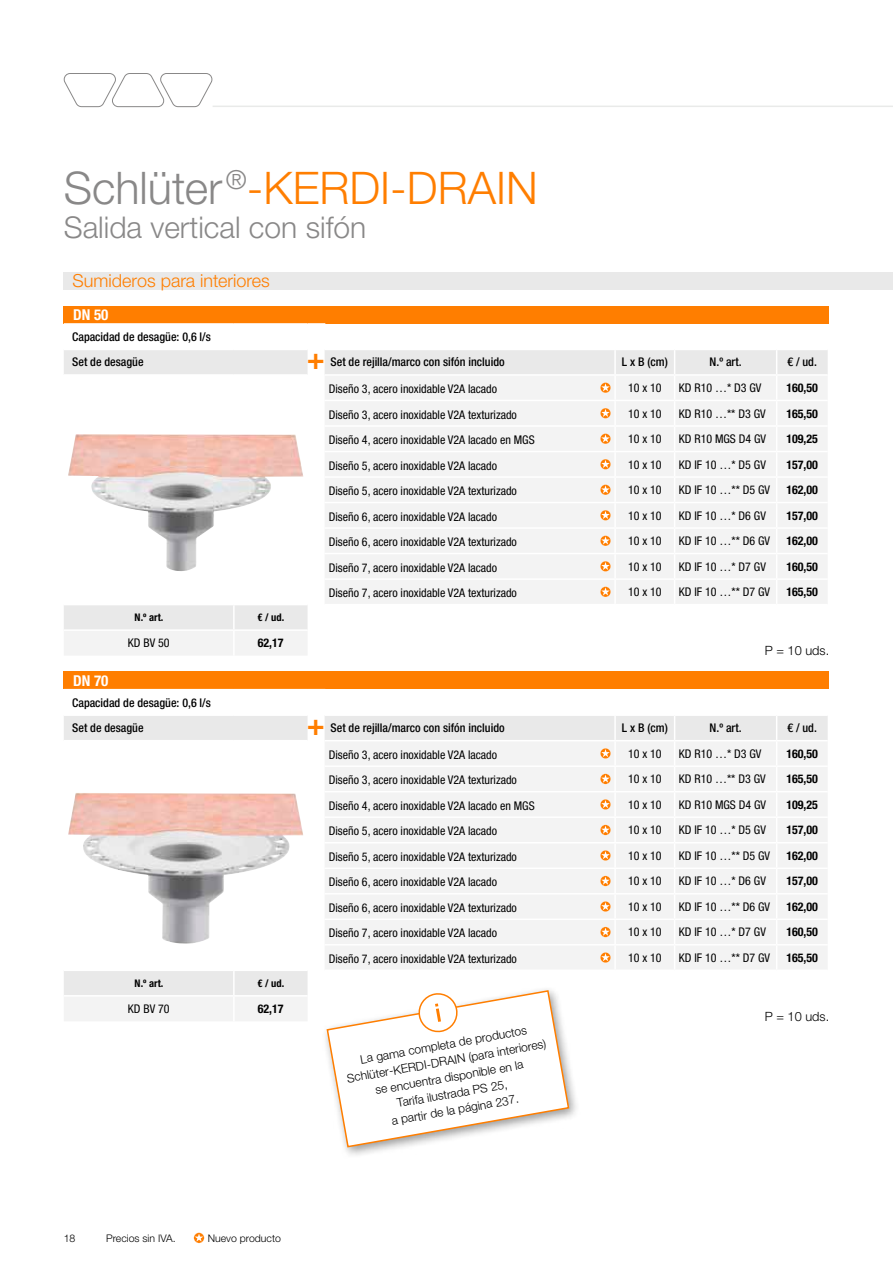
<style>
.page{position:relative;width:893px;height:1263px;background:#fff}
.page>*{position:absolute;margin:0;border:0;box-sizing:border-box;transform-origin:0 0}
.t1{font:300 45px "Helvetica Neue LTW1 G";color:#ff7e00}
.t2{font:300 30px "Helvetica Neue LTW1 G";color:#898888}
.t3{font:700 30px "Helvetica Neue LTW1 G";color:#ff7e00}
.t4{font:300 18px "Helvetica Neue LTW1 G";color:#ff7e00}
.t5{font:700 condensed 15px "Helvetica Neue LTW1 G";color:#fff}
.t6{font:300 12.75px "Helvetica Neue LTW1 G";color:#000}
.t7{font:condensed 12px "Helvetica Neue LTW1 G";color:#000}
.t8{font:500 condensed 12px/25.5px "Helvetica Neue LTW1 G";color:#000}
.t9{font:300 12px/16.5px "Helvetica Neue LTW1 G";color:#000;text-align:center}
.t10{font:700 condensed 12px "Helvetica Neue LTW1 G";color:#000}
.t11{font:300 10.5px "Helvetica Neue LTW1 G";color:#000}
.t12{font:700 condensed 10.5px "Helvetica Neue LTW1 G";color:#000}
.s1{color:#898888}
</style>
<div class="page">
<svg style="left:64px;top:73px;width:148px;height:34px"></svg>
<hr style="left:213px;top:106px;width:680px;height:1px;background:#e9eae9">
<svg style="left:194px;top:1232px;width:10px;height:11px"></svg>
<div style="left:64px;top:272px;width:829px;height:17px;background:#e9e9e9"></div>
<div style="left:64px;top:306px;width:765px;height:17px;background:#ff7e00"></div>
<svg style="left:64px;top:350px;width:244px;height:279px"></svg>
<div style="left:64px;top:631px;width:243px;height:24px;background:#f3f3f3"></div>
<hr style="left:64px;top:374px;width:170px;height:2px;background:#fff">
<hr style="left:234px;top:374px;width:74px;height:2px;background:#fff">
<hr style="left:64px;top:400px;width:170px;height:1px;background:#fff">
<hr style="left:234px;top:400px;width:74px;height:1px;background:#fff">
<hr style="left:64px;top:604px;width:170px;height:1px;background:#fff">
<hr style="left:234px;top:604px;width:74px;height:1px;background:#fff">
<hr style="left:233px;top:605px;width:2px;height:24px;background:#fff">
<hr style="left:233px;top:631px;width:2px;height:25px;background:#fff">
<img style="left:68px;top:434px;width:235px;height:137px">
<div style="left:64px;top:672px;width:765px;height:17px;background:#ff7e00"></div>
<svg style="left:64px;top:716px;width:244px;height:279px"></svg>
<div style="left:64px;top:997px;width:243px;height:24px;background:#f3f3f3"></div>
<hr style="left:64px;top:740px;width:170px;height:1px;background:#fff">
<hr style="left:234px;top:740px;width:74px;height:1px;background:#fff">
<hr style="left:64px;top:765px;width:170px;height:2px;background:#fff">
<hr style="left:234px;top:765px;width:74px;height:2px;background:#fff">
<hr style="left:64px;top:969px;width:170px;height:2px;background:#fff">
<hr style="left:234px;top:969px;width:74px;height:2px;background:#fff">
<hr style="left:233px;top:971px;width:2px;height:24px;background:#fff">
<hr style="left:233px;top:996px;width:2px;height:25px;background:#fff">
<img style="left:68px;top:793px;width:235px;height:151px">
<div style="left:321px;top:985px;width:260px;height:174px;background:#000;opacity:.4"></div>
<svg style="left:326px;top:989px;width:244px;height:159px"></svg>
<svg style="left:308px;top:323px;width:520px;height:281px"></svg>
<svg style="left:325px;top:716px;width:503px;height:253px"></svg>
<h1 class="t1" style="left:64px;top:161px;width:476px"><span class="s1">Schlüter</span> <sup>®</sup>-KERDI-DRAIN</h1>
<h2 class="t2" style="left:64px;top:209px;width:304px">Salida vertical con sifón</h2>
<h3 class="t4" style="left:73px;top:270px;width:199px">Sumideros para interiores</h3>
<p class="t5" style="left:73px;top:306px;width:37px">DN 50</p>
<p class="t8" style="left:72px;top:324px;width:140px">Capacidad de desagüe: 0,6 l/s<br>Set de desagüe</p>
<h2 class="t3" style="left:307px;top:340px;width:19px">+</h2>
<p class="t8" style="left:331px;top:349px;width:176px">Set de rejilla/marco con sifón incluido</p>
<p class="t8" style="left:622px;top:349px;width:47px">L x B (cm)</p>
<p class="t8" style="left:710px;top:349px;width:34px">N.º art.</p>
<p class="t8" style="left:787px;top:349px;width:31px">€ / ud.</p>
<p class="t7" style="left:329px;top:382px;width:170px">Diseño 3, acero inoxidable V2A lacado</p>
<p class="t7" style="left:628px;top:381px;width:35px">10 x 10</p>
<p class="t7" style="left:679px;top:381px;width:84px">KD R10 …* D3 GV</p>
<p class="t10" style="left:786px;top:381px;width:33px">160,50</p>
<p class="t7" style="left:329px;top:407px;width:190px">Diseño 3, acero inoxidable V2A texturizado</p>
<p class="t7" style="left:628px;top:406px;width:35px">10 x 10</p>
<p class="t7" style="left:679px;top:406px;width:88px">KD R10 …** D3 GV</p>
<p class="t10" style="left:786px;top:406px;width:33px">165,50</p>
<p class="t7" style="left:329px;top:433px;width:207px">Diseño 4, acero inoxidable V2A lacado en MGS</p>
<p class="t7" style="left:628px;top:432px;width:35px">10 x 10</p>
<p class="t7" style="left:679px;top:432px;width:89px">KD R10 MGS D4 GV</p>
<p class="t10" style="left:786px;top:432px;width:33px">109,25</p>
<p class="t7" style="left:329px;top:458px;width:170px">Diseño 5, acero inoxidable V2A lacado</p>
<p class="t7" style="left:628px;top:457px;width:35px">10 x 10</p>
<p class="t7" style="left:679px;top:457px;width:89px">KD IF 10 …* D5 GV</p>
<p class="t10" style="left:786px;top:457px;width:33px">157,00</p>
<p class="t7" style="left:329px;top:484px;width:190px">Diseño 5, acero inoxidable V2A texturizado</p>
<p class="t7" style="left:628px;top:483px;width:35px">10 x 10</p>
<p class="t7" style="left:679px;top:483px;width:93px">KD IF 10 …** D5 GV</p>
<p class="t10" style="left:786px;top:483px;width:33px">162,00</p>
<p class="t7" style="left:329px;top:509px;width:170px">Diseño 6, acero inoxidable V2A lacado</p>
<p class="t7" style="left:628px;top:508px;width:35px">10 x 10</p>
<p class="t7" style="left:679px;top:508px;width:89px">KD IF 10 …* D6 GV</p>
<p class="t10" style="left:786px;top:508px;width:33px">157,00</p>
<p class="t7" style="left:329px;top:535px;width:190px">Diseño 6, acero inoxidable V2A texturizado</p>
<p class="t7" style="left:628px;top:534px;width:35px">10 x 10</p>
<p class="t7" style="left:679px;top:534px;width:93px">KD IF 10 …** D6 GV</p>
<p class="t10" style="left:786px;top:534px;width:33px">162,00</p>
<p class="t7" style="left:329px;top:560px;width:170px">Diseño 7, acero inoxidable V2A lacado</p>
<p class="t7" style="left:628px;top:559px;width:35px">10 x 10</p>
<p class="t7" style="left:679px;top:559px;width:89px">KD IF 10 …* D7 GV</p>
<p class="t10" style="left:786px;top:559px;width:33px">160,50</p>
<p class="t7" style="left:329px;top:586px;width:190px">Diseño 7, acero inoxidable V2A texturizado</p>
<p class="t7" style="left:628px;top:585px;width:35px">10 x 10</p>
<p class="t7" style="left:679px;top:585px;width:93px">KD IF 10 …** D7 GV</p>
<p class="t10" style="left:786px;top:585px;width:33px">165,50</p>
<p class="t12" style="left:135px;top:611px;width:30px">N.º art.</p>
<p class="t12" style="left:258px;top:611px;width:28px">€ / ud.</p>
<p class="t7" style="left:128px;top:636px;width:43px">KD BV 50</p>
<p class="t10" style="left:258px;top:636px;width:27px">62,17</p>
<p class="t5" style="left:73px;top:671px;width:37px">DN 70</p>
<p class="t8" style="left:72px;top:690px;width:140px">Capacidad de desagüe: 0,6 l/s<br>Set de desagüe</p>
<p class="t12" style="left:135px;top:977px;width:30px">N.º art.</p>
<p class="t12" style="left:258px;top:977px;width:28px">€ / ud.</p>
<p class="t7" style="left:128px;top:1001px;width:43px">KD BV 70</p>
<p class="t10" style="left:258px;top:1001px;width:27px">62,17</p>
<p class="t6" style="left:765px;top:642px;width:66px">P = 10 uds.</p>
<h2 class="t3" style="left:307px;top:706px;width:19px">+</h2>
<p class="t8" style="left:331px;top:715px;width:176px">Set de rejilla/marco con sifón incluido</p>
<p class="t8" style="left:622px;top:715px;width:47px">L x B (cm)</p>
<p class="t8" style="left:710px;top:715px;width:34px">N.º art.</p>
<p class="t8" style="left:787px;top:715px;width:31px">€ / ud.</p>
<p class="t7" style="left:329px;top:747px;width:170px">Diseño 3, acero inoxidable V2A lacado</p>
<p class="t7" style="left:628px;top:746px;width:35px">10 x 10</p>
<p class="t7" style="left:679px;top:746px;width:84px">KD R10 …* D3 GV</p>
<p class="t10" style="left:786px;top:746px;width:33px">160,50</p>
<p class="t7" style="left:329px;top:773px;width:190px">Diseño 3, acero inoxidable V2A texturizado</p>
<p class="t7" style="left:628px;top:772px;width:35px">10 x 10</p>
<p class="t7" style="left:679px;top:772px;width:88px">KD R10 …** D3 GV</p>
<p class="t10" style="left:786px;top:772px;width:33px">165,50</p>
<p class="t7" style="left:329px;top:798px;width:207px">Diseño 4, acero inoxidable V2A lacado en MGS</p>
<p class="t7" style="left:628px;top:797px;width:35px">10 x 10</p>
<p class="t7" style="left:679px;top:797px;width:89px">KD R10 MGS D4 GV</p>
<p class="t10" style="left:786px;top:797px;width:33px">109,25</p>
<p class="t7" style="left:329px;top:824px;width:170px">Diseño 5, acero inoxidable V2A lacado</p>
<p class="t7" style="left:628px;top:823px;width:35px">10 x 10</p>
<p class="t7" style="left:679px;top:823px;width:89px">KD IF 10 …* D5 GV</p>
<p class="t10" style="left:786px;top:823px;width:33px">157,00</p>
<p class="t7" style="left:329px;top:849px;width:190px">Diseño 5, acero inoxidable V2A texturizado</p>
<p class="t7" style="left:628px;top:848px;width:35px">10 x 10</p>
<p class="t7" style="left:679px;top:848px;width:93px">KD IF 10 …** D5 GV</p>
<p class="t10" style="left:786px;top:848px;width:33px">162,00</p>
<p class="t7" style="left:329px;top:875px;width:170px">Diseño 6, acero inoxidable V2A lacado</p>
<p class="t7" style="left:628px;top:874px;width:35px">10 x 10</p>
<p class="t7" style="left:679px;top:874px;width:89px">KD IF 10 …* D6 GV</p>
<p class="t10" style="left:786px;top:874px;width:33px">157,00</p>
<p class="t7" style="left:329px;top:900px;width:190px">Diseño 6, acero inoxidable V2A texturizado</p>
<p class="t7" style="left:628px;top:899px;width:35px">10 x 10</p>
<p class="t7" style="left:679px;top:899px;width:93px">KD IF 10 …** D6 GV</p>
<p class="t10" style="left:786px;top:899px;width:33px">162,00</p>
<p class="t7" style="left:329px;top:926px;width:170px">Diseño 7, acero inoxidable V2A lacado</p>
<p class="t7" style="left:628px;top:925px;width:35px">10 x 10</p>
<p class="t7" style="left:679px;top:925px;width:89px">KD IF 10 …* D7 GV</p>
<p class="t10" style="left:786px;top:925px;width:33px">160,50</p>
<p class="t7" style="left:329px;top:951px;width:190px">Diseño 7, acero inoxidable V2A texturizado</p>
<p class="t7" style="left:628px;top:950px;width:35px">10 x 10</p>
<p class="t7" style="left:679px;top:950px;width:93px">KD IF 10 …** D7 GV</p>
<p class="t10" style="left:786px;top:950px;width:33px">165,50</p>
<p class="t9" style="left:343px;top:1054px;width:203px;rotate:-10deg">La gama completa de productos<br>Schlüter-KERDI-DRAIN (para interiores) se encuentra disponible en la<br>Tarifa ilustrada PS 25,<br>a partir de la página 237.</p>
<p class="t6" style="left:765px;top:1008px;width:66px">P = 10 uds.</p>
<p class="t11" style="left:64px;top:1231px;width:13px">18</p>
<p class="t11" style="left:106px;top:1231px;width:71px">Precios sin IVA.</p>
<p class="t11" style="left:208px;top:1231px;width:75px">Nuevo producto</p>
</div>
